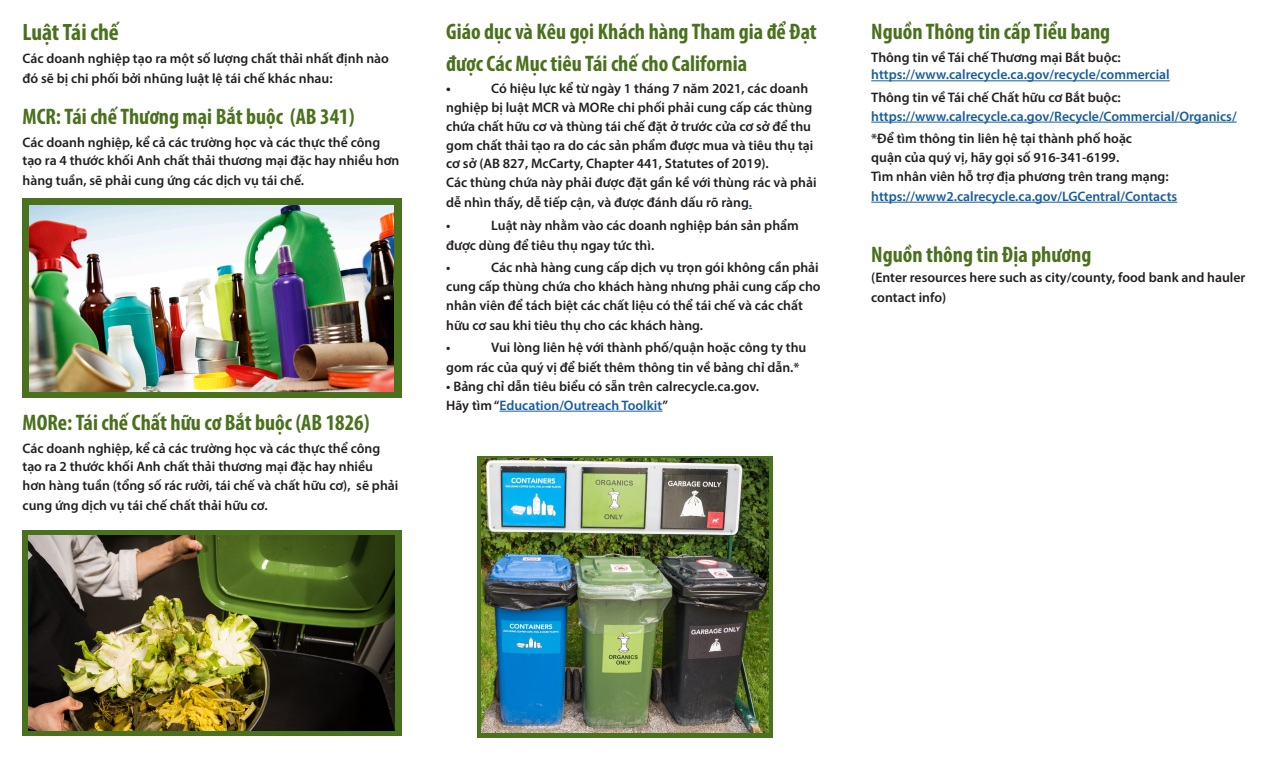
<style>
.page{position:relative;width:1272px;height:777px;background:#fff}
.page>*{position:absolute;margin:0;border:0;box-sizing:border-box;transform-origin:0 0}
.t1{font:700 condensed 23.75px "Myriad Pro";color:#4a711d}
.headers{font:700 condensed 22.5px/31.2px "Myriad Pro";color:#4a711d}
.Body{font:600 13.75px/18.8px "Myriad Pro";color:#231f20}
.Body-2{font:600 13.75px "Myriad Pro";color:#175d9e}
.Body-3{font:italic 700 13.75px "Myriad Pro";color:#231f20}
.s1{color:#175d9e}
</style>
<div class="page">
<hr style="left:499px;top:410px;width:163px;height:1px;background:#175d9e">
<hr style="left:871px;top:80px;width:298px;height:1px;background:#175d9e">
<hr style="left:871px;top:122px;width:365px;height:1px;background:#175d9e">
<hr style="left:871px;top:202px;width:306px;height:1px;background:#175d9e">
<div style="left:22px;top:530px;width:380px;height:205px;background:#4a711d"></div>
<img style="left:28px;top:535px;width:367px;height:195px">
<div style="left:477px;top:455px;width:296px;height:282px;background:linear-gradient(to right,#4a711d,#4a711d)"></div>
<img style="left:481px;top:459px;width:287px;height:273px">
<div style="left:22px;top:199px;width:380px;height:199px;background:#4a711d"></div>
<img style="left:30px;top:205px;width:364px;height:186px">
<p class="t1" style="left:22px;top:18px;width:98px">Luật Tái chế</p>
<p class="Body" style="left:22px;top:48px;width:368px;line-height:20px">Các doanh nghiệp tạo ra một số lượng chất thải nhất định nào đó sẽ bị chi phối bởi nhũng luật lệ tái chế khác nhau:</p>
<p class="headers" style="left:22px;top:100px;width:333px">MCR: Tái chế Thương mại Bắt buộc (AB 341)</p>
<p class="Body" style="left:22px;top:132px;width:378px">Các doanh nghiệp, kể cả các trường học và các thực thể công tạo ra 4 thước khối Anh chất thải thương mại đặc hay nhiều hơn</p>
<p class="Body" style="left:22px;top:171px;width:283px">hàng tuần, sẽ phải cung ứng các dịch vụ tái chế.</p>
<p class="headers" style="left:22px;top:406px;width:348px">MORe: Tái chế Chất hữu cơ Bắt buộc (AB 1826)</p>
<p class="Body" style="left:22px;top:438px;width:377px">Các doanh nghiệp, kể cả các trường học và các thực thể công tạo ra 2 thước khối Anh chất thải thương mại đặc hay nhiều hơn hàng tuần (tổng số rác rưởi, tái chế và chất hữu cơ), sẽ phải</p>
<p class="Body" style="left:22px;top:495px;width:246px">cung ứng dịch vụ tái chế chất thải hữu cơ.</p>
<p class="headers" style="left:446px;top:16px;width:372px">Giáo dục và Kêu gọi Khách hàng Tham gia để Đạt được Các Mục tiêu Tái chế cho California</p>
<p class="Body-3" style="left:446px;top:80px;width:6px">•</p>
<p class="Body" style="left:446px;top:79px;width:368px;text-indent:45px">Có hiệu lực kể từ ngày 1 tháng 7 năm 2021, các doanh nghiệp bị luật MCR và MORe chi phối phải cung cấp các thùng chứa chất hữu cơ và thùng tái chế đặt ở trước cửa cơ sở để thu gom chất thải tạo ra do các sản phẩm được mua và tiêu thụ tại cơ sở (AB 827, McCarty, Chapter 441, Statutes of 2019).</p>
<p class="Body" style="left:446px;top:172px;width:372px;line-height:20px">Các thùng chứa này phải được đặt gần kề với thùng rác và phải dễ nhìn thấy, dễ tiếp cận, và được đánh dấu rõ ràng<span class="s1">.</span></p>
<p class="Body" style="left:446px;top:215px;width:6px">•</p>
<p class="Body" style="left:446px;top:214px;width:354px;line-height:20px;text-indent:45px">Luật này nhằm vào các doanh nghiệp bán sản phẩm được dùng để tiêu thụ ngay tức thì.</p>
<p class="Body" style="left:446px;top:258px;width:6px">•</p>
<p class="Body" style="left:446px;top:258px;width:376px;text-indent:45px">Các nhà hàng cung cấp dịch vụ trọn gói không cần phải cung cấp thùng chứa cho khách hàng nhưng phải cung cấp cho nhân viên để tách biệt các chất liệu có thể tái chế và các chất</p>
<p class="Body" style="left:446px;top:315px;width:258px">hữu cơ sau khi tiêu thụ cho các khách hàng.</p>
<p class="Body" style="left:446px;top:338px;width:6px">•</p>
<p class="Body" style="left:446px;top:337px;width:361px;line-height:20px;text-indent:45px">Vui lòng liên hệ với thành phố/quận hoặc công ty thu gom rác của quý vị để biết thêm thông tin về bảng chỉ dẫn.*</p>
<p class="Body" style="left:446px;top:376px;width:314px">• Bảng chỉ dẫn tiêu biểu có sẵn trên calrecycle.ca.gov.<br>Hãy tìm “<span class="s1">Education/Outreach Toolkit</span>”</p>
<p class="headers" style="left:871px;top:16px;width:240px">Nguồn Thông tin cấp Tiểu bang</p>
<p class="Body" style="left:871px;top:48px;width:251px">Thông tin về Tái chế Thương mại Bắt buộc:</p>
<p class="Body-2" style="left:871px;top:66px;width:300px">https://www.calrecycle.ca.gov/recycle/commercial</p>
<p class="Body" style="left:871px;top:88px;width:251px">Thông tin về Tái chế Chất hữu cơ Bắt buộc:</p>
<p class="Body-2" style="left:871px;top:107px;width:367px">https://www.calrecycle.ca.gov/Recycle/Commercial/Organics/</p>
<p class="Body" style="left:871px;top:129px;width:299px">*Để tìm thông tin liên hệ tại thành phố hoặc<br>quận của quý vị, hãy gọi số 916-341-6199.<br>Tìm nhân viên hỗ trợ địa phương trên trang mạng:</p>
<p class="Body-2" style="left:871px;top:187px;width:307px">https://www2.calrecycle.ca.gov/LGCentral/Contacts</p>
<p class="headers" style="left:871px;top:238px;width:221px">Nguồn thông tin Địa phương</p>
<p class="Body" style="left:871px;top:267px;width:375px;line-height:20px">(Enter resources here such as city/county, food bank and hauler contact info)</p>
</div>
